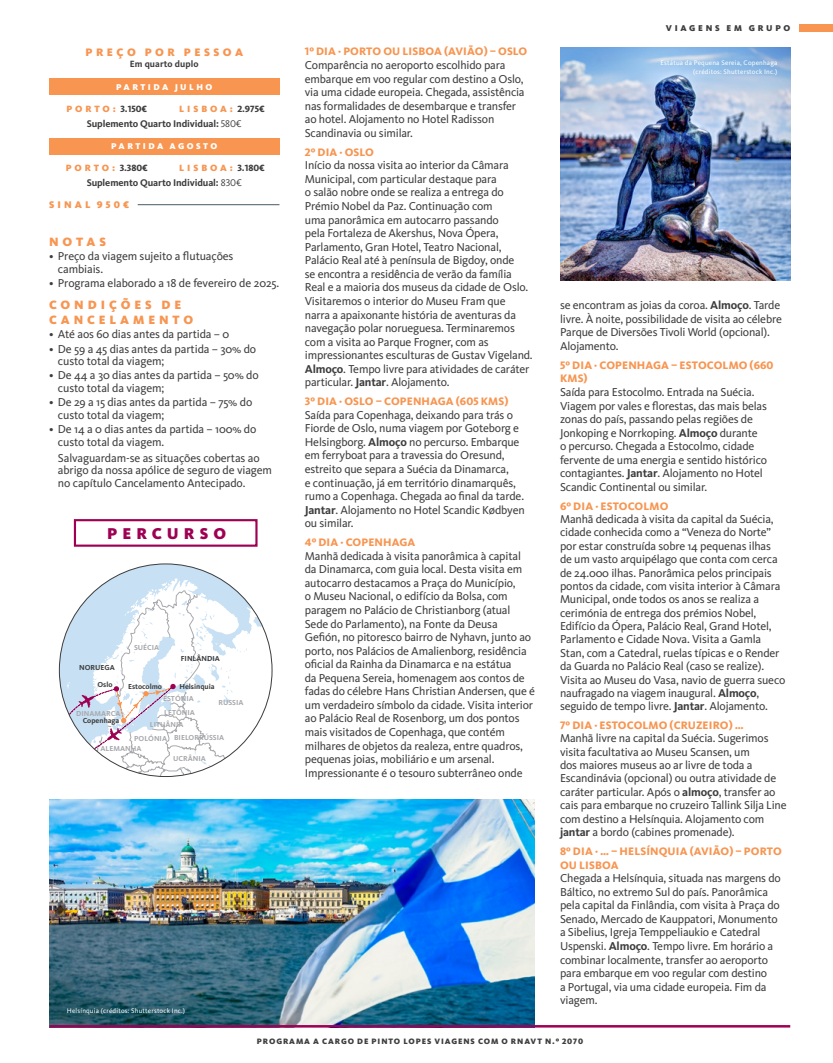
<style>
.page{position:relative;width:833px;height:1063px;background:#fff}
.page>*{position:absolute;margin:0;border:0;box-sizing:border-box;transform-origin:0 0}
.Percurso_Titulo{font:900 16.25px "Kievit OT";letter-spacing:.31em;color:#9e0153}
.Bullets_Titulo{font:900 12.5px/15px "Kievit OT";letter-spacing:.31em;color:#f79551}
.Programa_Texto{font:11.88px/13.5px "Kievit OT";letter-spacing:-.015em;color:#3e3e3f}
.Programa_Dias{font:800 11.25px/13.6px "Kievit OT";letter-spacing:.01em;color:#f79551}
.t1{font:900 11.25px "Kievit OT";letter-spacing:.31em;color:#f79551}
.t2{font:700 10px "Kievit OT";letter-spacing:-.01em;color:#3e3e3f}
.t3{font:900 10px "Kievit OT";letter-spacing:.31em;color:#f79551}
.t4{font:900 9.38px "Kievit OT";letter-spacing:.31em;color:#f79551}
.t5{font:700 9.38px "Kievit OT";letter-spacing:.01em;color:#3e3e3f}
.t6{font:900 8.75px "Kievit OT";letter-spacing:.28em;color:#fff}
.t7{font:900 8.75px "Kievit OT";letter-spacing:.31em;color:#3e3e3f}
.t8{font:900 8.12px "Kievit OT";letter-spacing:.11em;color:#3e3e3f}
.t9{font:700 7.5px/13.6px "Kievit OT";color:#a8a9ad}
.t10{font:700 7.5px "Kievit OT";color:#3e3e3f}
.Legenda{font:6.88px "Kievit OT";letter-spacing:.025em;color:#fff}
.s1{font-weight:800;color:#3e3e3f}
.s2{font-weight:400}
.s3{font-weight:700}
</style>
<div class="page">
<img style="left:49px;top:799px;width:486px;height:226px">
<img style="left:560px;top:48px;width:230px;height:233px">
<div style="left:800px;top:25px;width:33px;height:7px;background:#f79551"></div>
<hr style="left:49px;top:1025px;width:741px;height:3px;background:#9e0153">
<hr style="left:138px;top:204px;width:141px;height:1px;background:#6b7a83">
<div style="left:49px;top:79px;width:230px;height:16px;background:#f79551"></div>
<div style="left:49px;top:138px;width:230px;height:16px;background:#f79551"></div>
<div style="left:74px;top:519px;width:183px;height:28px;background:#fff;border:2px solid #9e0153"></div>
<div style="left:59px;top:564px;width:213px;height:213px;background:#c7e0f3;border-radius:106px"></div>
<svg style="left:109px;top:578px;width:163px;height:162px;fill:#fff"></svg>
<svg style="left:59px;top:580px;width:188px;height:197px"></svg>
<p class="t1" style="left:85px;top:46px;width:159px">PREÇO POR PESSOA</p>
<p class="t5" style="left:130px;top:59px;width:70px">Em quarto duplo</p>
<p class="t6" style="left:116px;top:82px;width:98px">PARTIDA JULHO</p>
<p class="t4" style="left:179px;top:103px;width:87px">LISBOA: <span class="s1">2.975€</span></p>
<p class="t4" style="left:66px;top:103px;width:82px">P O RT O : <span class="s1">3.150€</span></p>
<p class="t2" style="left:87px;top:118px;width:156px">Suplemento Quarto Individual: <span class="s2">580€</span></p>
<p class="t6" style="left:111px;top:141px;width:108px">PARTIDA AGOSTO</p>
<p class="t4" style="left:179px;top:162px;width:87px">LISBOA: <span class="s1">3.180€</span></p>
<p class="t2" style="left:87px;top:177px;width:157px">Suplemento Quarto Individual: <span class="s2">830€</span></p>
<p class="t4" style="left:66px;top:162px;width:84px">P O RT O : <span class="s1">3.380€</span></p>
<p class="t3" style="left:49px;top:199px;width:81px">SINAL 950€</p>
<p class="Bullets_Titulo" style="left:49px;top:234px;width:58px">NOTAS</p>
<p class="Programa_Texto" style="left:58px;top:250px;width:177px;line-height:12.5px;text-indent:-9px">• Preço da viagem sujeito a flutuações cambiais.</p>
<p class="Programa_Texto" style="left:49px;top:276px;width:232px">• Programa elaborado a 18 de fevereiro de 2025.</p>
<p class="Bullets_Titulo" style="left:49px;top:297px;width:146px">CONDIÇÕES DE<br>CANCELAMENTO</p>
<p class="Programa_Texto" style="left:49px;top:328px;width:182px">• Até aos 60 dias antes da partida – 0</p>
<p class="Programa_Texto" style="left:58px;top:342px;width:200px;line-height:12.5px;text-indent:-9px">• De 59 a 45 dias antes da partida – 30% do custo total da viagem;</p>
<p class="Programa_Texto" style="left:58px;top:369px;width:202px;line-height:12.5px;text-indent:-9px">• De 44 a 30 dias antes da partida – 50% do custo total da viagem;</p>
<p class="Programa_Texto" style="left:58px;top:396px;width:196px;line-height:12.5px;text-indent:-9px">• De 29 a 15 dias antes da partida – 75% do custo total da viagem;</p>
<p class="Programa_Texto" style="left:58px;top:423px;width:200px;line-height:12.5px;text-indent:-9px">• De 14 a 0 dias antes da partida – 100% do custo total da viagem.</p>
<p class="Programa_Texto" style="left:58px;top:451px;width:216px;line-height:12.5px">Salvaguardam-se as situações cobertas ao abrigo da nossa apólice de seguro de viagem no capítulo Cancelamento Antecipado.</p>
<p class="Percurso_Titulo" style="left:107px;top:524px;width:120px">PERCURSO</p>
<p class="t10" style="left:79px;top:663px;width:37px">NORUEGA</p>
<p class="t9" style="left:134px;top:640px;width:27px">SUÉCIA</p>
<p class="t10" style="left:181px;top:654px;width:41px">FINLÂNDIA</p>
<p class="t10" style="left:97px;top:679px;width:17px">Oslo</p>
<p class="t10" style="left:128px;top:682px;width:36px">Estocolmo</p>
<p class="t10" style="left:179px;top:682px;width:37px">Helsinquia</p>
<p class="t10" style="left:83px;top:716px;width:38px">Copenhaga</p>
<p class="t9" style="left:163px;top:692px;width:33px">ESTÓNIA<br>LETÔNIA</p>
<p class="t9" style="left:150px;top:717px;width:35px">LITUÂNIA</p>
<p class="t9" style="left:219px;top:695px;width:27px">RUSSIA</p>
<p class="t9" style="left:134px;top:731px;width:92px">POLÓNIA BIELORRÚSSIA</p>
<p class="t9" style="left:173px;top:752px;width:34px">UCRÂNIA</p>
<p class="t9" style="left:76px;top:706px;width:46px">DINAMARCA</p>
<p class="t9" style="left:101px;top:742px;width:42px">ALEMANHA</p>
<p class="Legenda" style="left:67px;top:1006px;width:120px">Helsínquia (créditos: Shutterstock Inc.)</p>
<p class="Programa_Dias" style="left:305px;top:45px;width:224px">1º DIA · PORTO OU LISBOA (AVIÃO) – OSLO</p>
<p class="Programa_Texto" style="left:305px;top:58px;width:221px">Comparência no aeroporto escolhido para embarque em voo regular com destino a Oslo, via uma cidade europeia. Chegada, assistência nas formalidades de desembarque e transfer ao hotel. Alojamento no Hotel Radisson Scandinavia ou similar.</p>
<p class="Programa_Dias" style="left:305px;top:145px;width:71px">2º DIA · OSLO</p>
<p class="Programa_Texto" style="left:305px;top:158px;width:229px">Início da nossa visita ao interior da Câmara Municipal, com particular destaque para<br>o salão nobre onde se realiza a entrega do Prémio Nobel da Paz. Continuação com<br>uma panorâmica em autocarro passando<br>pela Fortaleza de Akershus, Nova Ópera, Parlamento, Gran Hotel, Teatro Nacional, Palácio Real até à península de Bigdoy, onde<br>se encontra a residência de verão da família Real e a maioria dos museus da cidade de Oslo.<br>Visitaremos o interior do Museu Fram que narra a apaixonante história de aventuras da navegação polar norueguesa. Terminaremos com a visita ao Parque Frogner, com as impressionantes esculturas de Gustav Vigeland.<br><span class="s3">Almoço</span>. Tempo livre para atividades de caráter particular. <span class="s3">Jantar</span>. Alojamento.</p>
<p class="Programa_Dias" style="left:305px;top:395px;width:205px">3º DIA · OSLO – COPENHAGA (605 KMS)</p>
<p class="Programa_Texto" style="left:305px;top:408px;width:221px">Saída para Copenhaga, deixando para trás o Fiorde de Oslo, numa viagem por Goteborg e Helsingborg. <span class="s3">Almoço</span> no percurso. Embarque em ferryboat para a travessia do Oresund, estreito que separa a Suécia da Dinamarca,<br>e continuação, já em território dinamarquês, rumo a Copenhaga. Chegada ao final da tarde.<br><span class="s3">Jantar</span>. Alojamento no Hotel Scandic Kødbyen ou similar.</p>
<p class="Programa_Dias" style="left:305px;top:535px;width:112px">4º DIA · COPENHAGA</p>
<p class="Programa_Texto" style="left:305px;top:549px;width:232px">Manhã dedicada à visita panorâmica à capital da Dinamarca, com guia local. Desta visita em autocarro destacamos a Praça do Município,<br>o Museu Nacional, o edifício da Bolsa, com paragem no Palácio de Christianborg (atual Sede do Parlamento), na Fonte da Deusa Gefión, no pitoresco bairro de Nyhavn, junto ao porto, nos Palácios de Amalienborg, residência oficial da Rainha da Dinamarca e na estátua<br>da Pequena Sereia, homenagem aos contos de fadas do célebre Hans Christian Andersen, que é um verdadeiro símbolo da cidade. Visita interior ao Palácio Real de Rosenborg, um dos pontos mais visitados de Copenhaga, que contém milhares de objetos da realeza, entre quadros, pequenas joias, mobiliário e um arsenal.<br>Impressionante é o tesouro subterrâneo onde</p>
<p class="t7" style="left:666px;top:23px;width:126px">VIAGENS EM GRUPO</p>
<p class="Legenda" style="left:660px;top:59px;width:118px">Estátua da Pequena Sereia, Copenhaga</p>
<p class="Legenda" style="left:693px;top:68px;width:86px">(créditos: Shutterstock Inc.)</p>
<p class="Programa_Texto" style="left:560px;top:298px;width:223px">se encontram as joias da coroa. <span class="s3">Almoço</span>. Tarde livre. À noite, possibilidade de visita ao célebre Parque de Diversões Tivoli World (opcional).<br>Alojamento.</p>
<p class="Programa_Dias" style="left:560px;top:358px;width:215px">5º DIA · COPENHAGA – ESTOCOLMO (660<br>KMS)</p>
<p class="Programa_Texto" style="left:560px;top:385px;width:208px">Saída para Estocolmo. Entrada na Suécia.<br>Viagem por vales e florestas, das mais belas zonas do país, passando pelas regiões de Jonkoping e Norrkoping. <span class="s3">Almoço</span> durante<br>o percurso. Chegada a Estocolmo, cidade fervente de uma energia e sentido histórico contagiantes. <span class="s3">Jantar</span>. Alojamento no Hotel Scandic Continental ou similar.</p>
<p class="Programa_Dias" style="left:560px;top:499px;width:110px">6º DIA · ESTOCOLMO</p>
<p class="Programa_Texto" style="left:560px;top:512px;width:227px">Manhã dedicada à visita da capital da Suécia, cidade conhecida como a “Veneza do Norte” por estar construída sobre 14 pequenas ilhas de um vasto arquipélago que conta com cerca de 24.000 ilhas. Panorâmica pelos principais pontos da cidade, com visita interior à Câmara Municipal, onde todos os anos se realiza a cerimónia de entrega dos prémios Nobel, Edifício da Ópera, Palácio Real, Grand Hotel, Parlamento e Cidade Nova. Visita a Gamla Stan, com a Catedral, ruelas típicas e o Render da Guarda no Palácio Real (caso se realize).<br>Visita ao Museu do Vasa, navio de guerra sueco naufragado na viagem inaugural. <span class="s3">Almoço</span>, seguido de tempo livre. <span class="s3">Jantar</span>. Alojamento.</p>
<p class="Programa_Dias" style="left:560px;top:718px;width:185px">7º DIA · ESTOCOLMO (CRUZEIRO) …</p>
<p class="Programa_Texto" style="left:560px;top:732px;width:228px">Manhã livre na capital da Suécia. Sugerimos visita facultativa ao Museu Scansen, um<br>dos maiores museus ao ar livre de toda a Escandinávia (opcional) ou outra atividade de caráter particular. Após o <span class="s3">almoço</span>, transfer ao cais para embarque no cruzeiro Tallink Silja Line com destino a Helsínquia. Alojamento com <span class="s3">jantar</span> a bordo (cabines promenade).</p>
<p class="Programa_Dias" style="left:560px;top:844px;width:223px">8º DIA · … – HELSÍNQUIA (AVIÃO) – PORTO<br>OU LISBOA</p>
<p class="Programa_Texto" style="left:560px;top:871px;width:222px">Chegada a Helsínquia, situada nas margens do Báltico, no extremo Sul do país. Panorâmica pela capital da Finlândia, com visita à Praça do Senado, Mercado de Kauppatori, Monumento a Sibelius, Igreja Temppeliaukio e Catedral Uspenski. <span class="s3">Almoço</span>. Tempo livre. Em horário a combinar localmente, transfer ao aeroporto para embarque em voo regular com destino<br>a Portugal, via uma cidade europeia. Fim da viagem.</p>
<p class="t8" style="left:257px;top:1036px;width:328px">PROGRAMA A CARGO DE PINTO LOPES VIAGENS COM O RNAVT N.º 2070</p>
</div>
